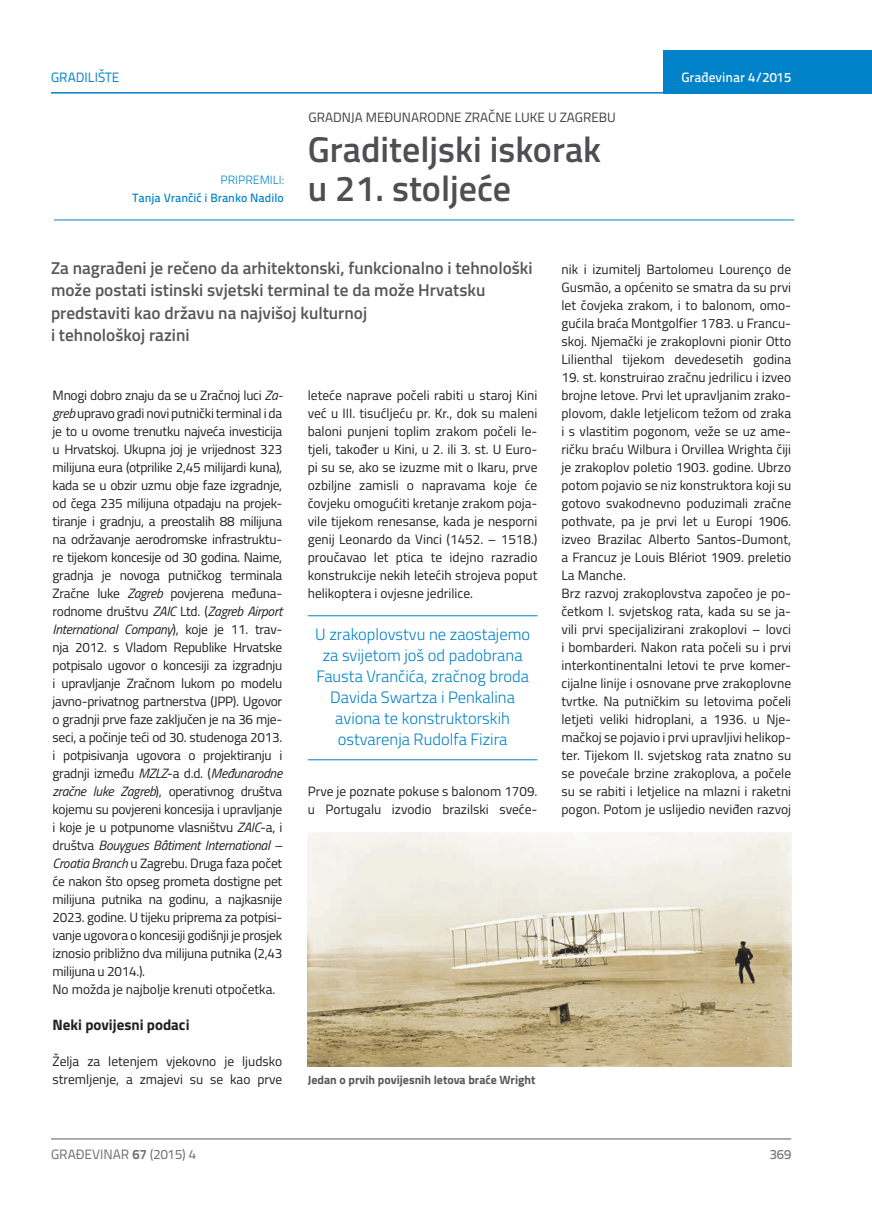
<style>
.page{position:relative;width:872px;height:1212px;background:#fff}
.page>*{position:absolute;margin:0;border:0;box-sizing:border-box;transform-origin:0 0}
.t1{font:600 36px/39px "Titillium";color:#4f4f51}
.t2{font:600 17.25px/22.5px "Titillium";color:#57585a}
.t3{font:300 16.5px/21px "Titillium";color:#0082c8;text-align:center}
.t4{font:700 15px "Titillium";color:#231f20}
.t5{font:13.5px/18px "Titillium";letter-spacing:-.01em;color:#231f20}
.t6{font:13.5px "Titillium";color:#3e3e3f}
.t7{font:13.5px "Titillium Text 22 L";color:#6c6d70}
.t8{font:500 13.5px "Titillium Text 22 L";color:#fff}
.t9{font:13.5px "Titillium Text 22 L";color:#0082c8}
.t10{font:500 13.5px "Titillium Text 22 L";color:#787a7d}
.t11{font:700 12px "Titillium";color:#57585a}
.t12{font:500 12px "Titillium Text 22 L";color:#0082c8}
.t13{font:300 12px "Titillium Text 22 L";color:#0082c8}
.s1{font-style:italic}
.s2{font-weight:700}
</style>
<div class="page">
<hr style="left:51px;top:1139px;width:740px;height:1px;background:#57585a">
<div style="left:663px;top:50px;width:209px;height:44px;background:#0082c8"></div>
<hr style="left:51px;top:92px;width:821px;height:2px;background:#0082c8">
<hr style="left:308px;top:615px;width:229px;height:1px;background:#0082c8">
<hr style="left:308px;top:759px;width:229px;height:1px;background:#0082c8">
<hr style="left:54px;top:220px;width:740px;height:1px;background:#0082c8">
<img style="left:308px;top:832px;width:483px;height:234px">
<p class="t9" style="left:51px;top:68px;width:70px">GRADILIŠTE</p>
<p class="t8" style="left:681px;top:67px;width:111px">Građevinar 4/2015</p>
<p class="t13" style="left:220px;top:171px;width:65px">PRIPREMILI:</p>
<p class="t12" style="left:133px;top:188px;width:153px">Tanja Vrančić i Branko Nadilo</p>
<p class="t6" style="left:308px;top:107px;width:309px">GRADNJA MEĐUNARODNE ZRAČNE LUKE U ZAGREBU</p>
<h1 class="t1" style="left:308px;top:128px;width:295px">Graditeljski iskorak u 21. stoljeće</h1>
<p class="t2" style="left:51px;top:255px;width:483px">Za nagrađeni je rečeno da arhitektonski, funkcionalno i tehnološki može postati istinski svjetski terminal te da može Hrvatsku predstaviti kao državu na najvišoj kulturnoj<br>i tehnološkoj razini</p>
<p class="t5" style="left:53px;top:385px;width:231px">Mnogi dobro znaju da se u Zračnoj luci <span class="s1">Za&shy;greb</span> upravo gradi novi putnički terminal i da je to u ovome trenutku najveća investicija u Hrvatskoj. Ukupna joj je vrijednost 323 milijuna eura (otprilike 2,45 milijardi kuna), kada se u obzir uzmu obje faze izgradnje, od čega 235 milijuna otpadaju na projek&shy;tiranje i gradnju, a preostalih 88 milijuna na održavanje aerodromske infrastruktu&shy;re tijekom koncesije od 30 godina. Naime, gradnja je novoga putničkog terminala Zračne luke <span class="s1">Zagreb</span> povjerena međuna&shy;rodnome društvu <span class="s1">ZAIC</span> Ltd. (<span class="s1">Zagreb Airport International Company</span>), koje je 11. trav&shy;nja 2012. s Vladom Republike Hrvatske potpisalo ugovor o koncesiji za izgradnju i upravljanje Zračnom lukom po modelu javno-privatnog partnerstva (JPP). Ugovor o gradnji prve faze zaključen je na 36 mje&shy;seci, a počinje teći od 30. studenoga 2013. i potpisivanja ugovora o projektiranju i gradnji između <span class="s1">MZLZ</span>-a d.d. (<span class="s1">Međunarodne zračne luke Zagreb</span>), operativnog društva kojemu su povjereni koncesija i upravljanje i koje je u potpunome vlasništvu <span class="s1">ZAIC</span>-a, i društva <span class="s1">Bouygues Bâtiment International – Croatia Branch</span> u Zagrebu. Druga faza počet će nakon što opseg prometa dostigne pet milijuna putnika na godinu, a najkasnije 2023. godine. U tijeku priprema za potpisi&shy;vanje ugovora o koncesiji godišnji je prosjek iznosio približno dva milijuna putnika (2,43 milijuna u 2014.).<br>No možda je najbolje krenuti otpočetka.</p>
<p class="t4" style="left:53px;top:1013px;width:138px">Neki povijesni podaci</p>
<p class="t5" style="left:53px;top:1052px;width:231px">Želja za letenjem vjekovno je ljudsko stremljenje, a zmajevi su se kao prve</p>
<p class="t5" style="left:308px;top:385px;width:231px;text-align:justify">leteće naprave počeli rabiti u staroj Kini već u III. tisućljeću pr. Kr., dok su maleni baloni punjeni toplim zrakom počeli le&shy;tjeli, također u Kini, u 2. ili 3. st. U Euro&shy;pi su se, ako se izuzme mit o Ikaru, prve ozbiljne zamisli o napravama koje će čovjeku omogućiti kretanje zrakom poja&shy;vile tijekom renesanse, kada je nesporni genij Leonardo da Vinci (1452. – 1518.) proučavao let ptica te idejno razradio konstrukcije nekih letećih strojeva poput helikoptera i ovjesne jedrilice.</p>
<p class="t3" style="left:315px;top:623px;width:216px">U zrakoplovstvu ne zaostajemo za svijetom još od padobrana<br>Fausta Vrančića, zračnog broda<br>Davida Swartza i Penkalina aviona te konstruktorskih ostvarenja Rudolfa Fizira</p>
<p class="t5" style="left:308px;top:782px;width:231px">Prve je poznate pokuse s balonom 1709. u Portugalu izvodio brazilski sveće-</p>
<p class="t11" style="left:308px;top:1071px;width:229px">Jedan o prvih povijesnih letova braće Wright</p>
<p class="t5" style="left:561px;top:259px;width:231px;text-align:justify">nik i izumitelj Bartolomeu Lourenço de Gusmão, a općenito se smatra da su prvi let čovjeka zrakom, i to balonom, omo&shy;gućila braća Montgolfier 1783. u Francu&shy;skoj. Njemački je zrakoplovni pionir Otto Lilienthal tijekom devedesetih godina</p>
<p class="t5" style="left:561px;top:367px;width:231px">19. st. konstruirao zračnu jedrilicu i izveo brojne letove. Prvi let upravljanim zrako&shy;plovom, dakle letjelicom težom od zraka i s vlastitim pogonom, veže se uz ame&shy;ričku braću Wilbura i Orvillea Wrighta čiji je zrakoplov poletio 1903. godine. Ubrzo potom pojavio se niz konstruktora koji su gotovo svakodnevno poduzimali zračne pothvate, pa je prvi let u Europi 1906. izveo Brazilac Alberto Santos-Dumont, a Francuz je Louis Blériot 1909. preletio La Manche.<br>Brz razvoj zrakoplovstva započeo je po&shy;četkom I. svjetskog rata, kada su se ja&shy;vili prvi specijalizirani zrakoplovi – lovci i bombarderi. Nakon rata počeli su i prvi interkontinentalni letovi te prve komer&shy;cijalne linije i osnovane prve zrakoplovne tvrtke. Na putničkim su letovima počeli letjeti veliki hidroplani, a 1936. u Nje&shy;mačkoj se pojavio i prvi upravljivi helikop&shy;ter. Tijekom II. svjetskog rata znatno su se povećale brzine zrakoplova, a počele su se rabiti i letjelice na mlazni i raketni pogon. Potom je uslijedio neviđen razvoj</p>
<p class="t7" style="left:51px;top:1144px;width:146px">GRAĐEVINAR <span class="s2">67</span> (2015) 4</p>
<p class="t10" style="left:769px;top:1144px;width:23px">369</p>
</div>
